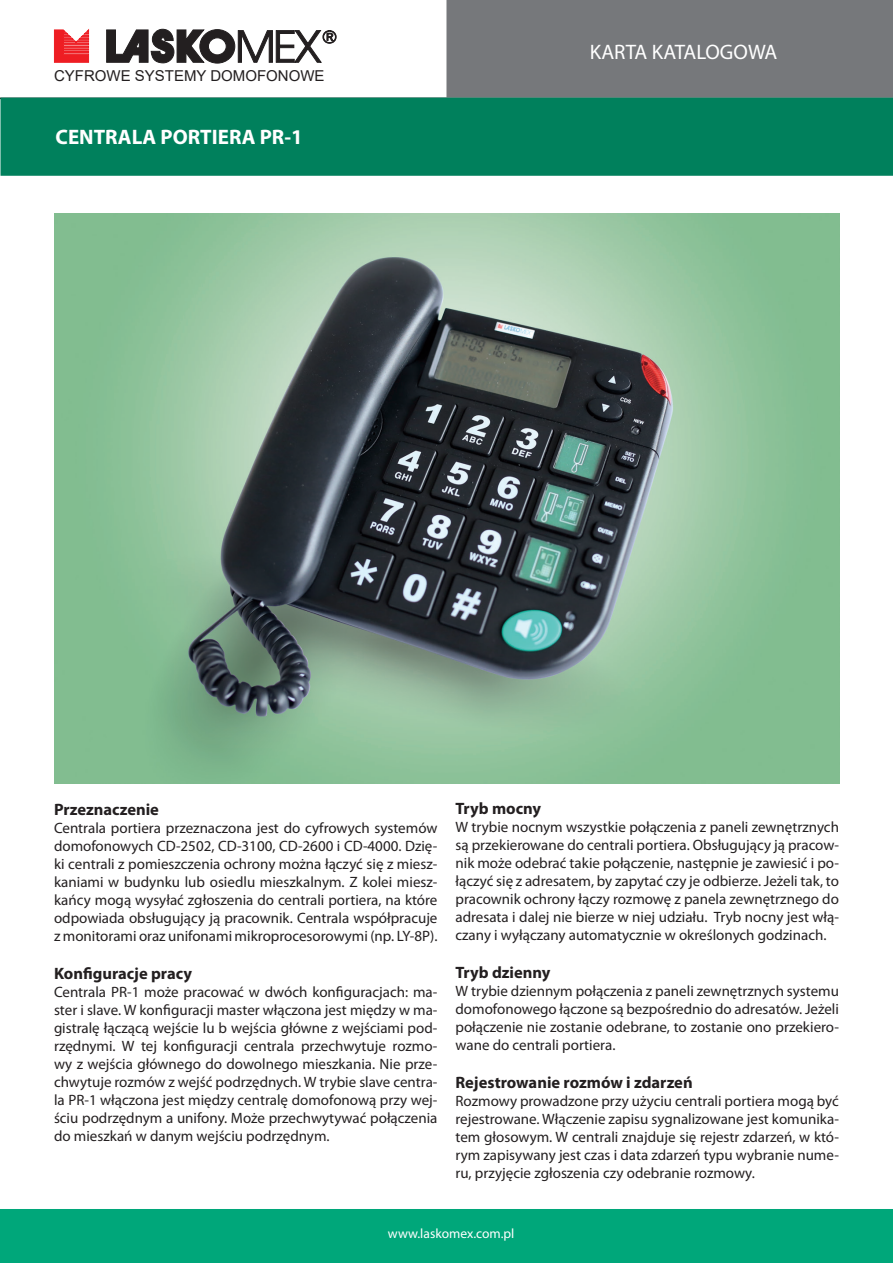
<style>
.page{position:relative;width:893px;height:1263px;background:#fff}
.page>*{position:absolute;margin:0;border:0;box-sizing:border-box;transform-origin:0 0}
.tytul{font:700 21px "Myriad Pro";color:#fff}
.stopka-info{font:21px "Myriad Pro";color:#fff}
.bold{font:700 16.5px "Myriad Pro";color:#231f20}
.tekst{font:15px/18px "Myriad Pro";color:#231f20;text-align:justify}
.t1{font:15px "Arial";color:#231f20}
.stopka-info-2{font:13.5px "Myriad Pro";color:#fff}
</style>
<div class="page">
<svg style="left:54px;top:30px;width:35px;height:33px"></svg>
<svg style="left:106px;top:29px;width:230px;height:34px"></svg>
<div style="left:0;top:1209px;width:893px;height:54px;background:#00a77a"></div>
<div style="left:447px;top:1px;width:445px;height:96px;background:#76787b"></div>
<div style="left:446px;top:0;width:447px;height:98px;border:2px solid #76787b"></div>
<div style="left:1px;top:98px;width:891px;height:77px;background:#00805c"></div>
<div style="left:0;top:98px;width:893px;height:78px;border:2px solid #00805c"></div>
<img style="left:54px;top:213px;width:785px;height:571px">
<p class="t1" style="left:54px;top:65px;width:272px">CYFROWE SYSTEMY DOMOFONOWE</p>
<p class="tytul" style="left:56px;top:123px;width:249px">CENTRALA PORTIERA PR-1</p>
<p class="stopka-info" style="left:590px;top:39px;width:189px">KARTA KATALOGOWA</p>
<p class="bold" style="left:54px;top:798px;width:106px">Przeznaczenie</p>
<p class="tekst" style="left:54px;top:818px;width:385px">Centrala portiera przeznaczona jest do cyfrowych systemów domofonowych CD-2502, CD-3100, CD-2600 i CD-4000. Dzię&shy;ki centrali z pomieszczenia ochrony można łączyć się z miesz&shy;kaniami w budynku lub osiedlu mieszkalnym. Z kolei miesz&shy;kańcy mogą wysyłać zgłoszenia do centrali portiera, na które odpowiada obsługujący ją pracownik. Centrala współpracuje z monitorami oraz unifonami mikroprocesorowymi (np. LY-8P).</p>
<p class="bold" style="left:54px;top:962px;width:140px">Konfiguracje pracy</p>
<p class="tekst" style="left:54px;top:982px;width:385px">Centrala PR-1 może pracować w dwóch konfiguracjach: ma&shy;ster i slave. W konfiguracji master włączona jest między w ma&shy;gistralę łączącą wejście lu b wejścia główne z wejściami pod&shy;rzędnymi. W tej konfiguracji centrala przechwytuje rozmo&shy;wy z wejścia głównego do dowolnego mieszkania. Nie prze&shy;chwytuje rozmów z wejść podrzędnych. W trybie slave centra&shy;la PR-1 włączona jest między centralę domofonową przy wej&shy;ściu podrzędnym a unifony. Może przechwytywać połączenia do mieszkań w danym wejściu podrzędnym.</p>
<p class="bold" style="left:455px;top:798px;width:87px">Tryb mocny</p>
<p class="tekst" style="left:455px;top:818px;width:385px">W trybie nocnym wszystkie połączenia z paneli zewnętrznych są przekierowane do centrali portiera. Obsługujący ją pracow&shy;nik może odebrać takie połączenie, następnie je zawiesić i po&shy;łączyć się z adresatem, by zapytać czy je odbierze. Jeżeli tak, to pracownik ochrony łączy rozmowę z panela zewnętrznego do adresata i dalej nie bierze w niej udziału. Tryb nocny jest włą&shy;czany i wyłączany automatycznie w określonych godzinach.</p>
<p class="bold" style="left:455px;top:962px;width:97px">Tryb dzienny</p>
<p class="tekst" style="left:455px;top:982px;width:385px">W trybie dziennym połączenia z paneli zewnętrznych systemu domofonowego łączone są bezpośrednio do adresatów. Jeżeli połączenie nie zostanie odebrane, to zostanie ono przekiero&shy;wane do centrali portiera.</p>
<p class="bold" style="left:455px;top:1071px;width:239px">Rejestrowanie rozmów i zdarzeń</p>
<p class="tekst" style="left:455px;top:1091px;width:385px">Rozmowy prowadzone przy użyciu centrali portiera mogą być rejestrowane. Włączenie zapisu sygnalizowane jest komunika&shy;tem głosowym. W centrali znajduje się rejestr zdarzeń, w któ&shy;rym zapisywany jest czas i data zdarzeń typu wybranie nume&shy;ru, przyjęcie zgłoszenia czy odebranie rozmowy.</p>
<p class="stopka-info-2" style="left:388px;top:1225px;width:128px">www.laskomex.com.pl</p>
</div>
